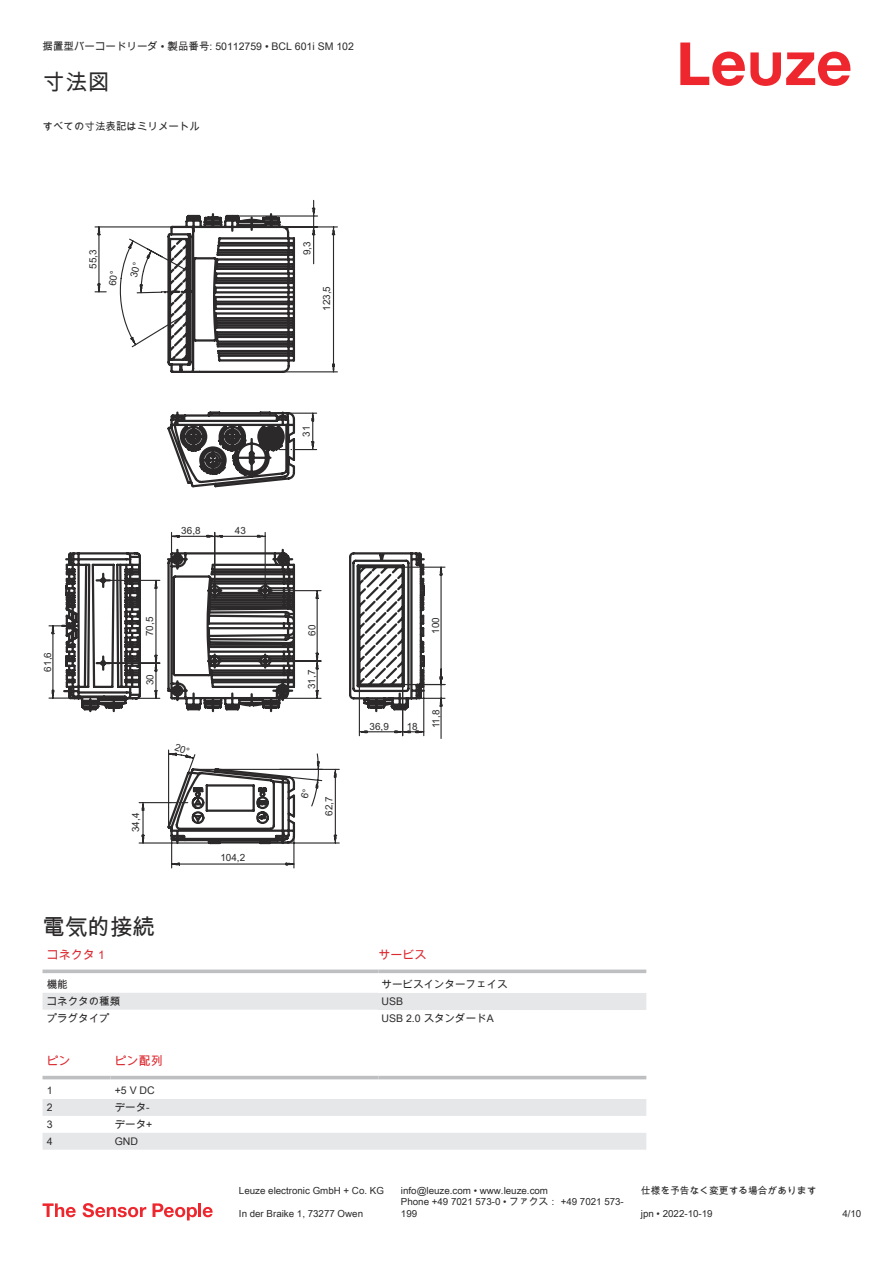
<style>
.page{position:relative;width:893px;height:1263px;background:#fff}
.page>*{position:absolute;margin:0;border:0;box-sizing:border-box;transform-origin:0 0}
.t1{font:22.5px "Arial Unicode MS";color:#2b292a}
.t2{font:12px "Arial Unicode MS";color:#db2a30}
.t3{font:10.5px "Arial Unicode MS";color:#2b292a}
.t4{font:9.9px "Arial";color:#2b292a}
.t5{font:9.75px/11.7px "Arial Unicode MS";color:#2b292a}
</style>
<div class="page">
<svg style="left:680px;top:43px;width:170px;height:43px"></svg>
<div style="left:43px;top:993px;width:335px;height:17px;background:#e6e7e9"></div>
<svg style="left:43px;top:969px;width:335px;height:4px"></svg>
<svg style="left:378px;top:969px;width:268px;height:4px"></svg>
<div style="left:378px;top:993px;width:268px;height:17px;background:#e6e7e9"></div>
<svg style="left:43px;top:1075px;width:603px;height:5px"></svg>
<svg style="left:43px;top:1099px;width:603px;height:51px"></svg>
<hr style="left:43px;top:1076px;width:68px;height:3px;background:#bdbfc1">
<hr style="left:111px;top:1076px;width:267px;height:3px;background:#bdbfc1">
<hr style="left:378px;top:1076px;width:268px;height:3px;background:#bdbfc1">
<svg style="left:43px;top:1203px;width:33px;height:14px"></svg>
<svg style="left:83px;top:1203px;width:63px;height:14px"></svg>
<svg style="left:153px;top:1203px;width:44px;height:17px"></svg>
<hr style="left:198px;top:1203px;width:3px;height:14px;background:#ed272d">
<svg style="left:203px;top:1207px;width:10px;height:10px"></svg>
<svg style="left:171px;top:552px;width:275px;height:317px"></svg>
<svg style="left:48px;top:200px;width:292px;height:668px"></svg>
<svg style="left:216px;top:535px;width:7px;height:2px"></svg>
<svg style="left:257px;top:535px;width:7px;height:3px"></svg>
<hr style="left:403px;top:567px;width:42px;height:1px;background:#2b292a">
<hr style="left:440px;top:567px;width:2px;height:117px;background:#2b292a">
<svg style="left:439px;top:568px;width:4px;height:8px"></svg>
<hr style="left:408px;top:698px;width:37px;height:1px;background:#2b292a">
<hr style="left:403px;top:684px;width:42px;height:1px;background:#2b292a">
<hr style="left:440px;top:698px;width:2px;height:40px;background:#2b292a">
<hr style="left:440px;top:669px;width:2px;height:29px;background:#2b292a">
<svg style="left:439px;top:699px;width:4px;height:8px"></svg>
<hr style="left:423px;top:663px;width:1px;height:73px;background:#2b292a">
<hr style="left:402px;top:684px;width:1px;height:52px;background:#2b292a">
<hr style="left:359px;top:684px;width:1px;height:52px;background:#2b292a">
<hr style="left:359px;top:731px;width:44px;height:1px;background:#2b292a">
<svg style="left:395px;top:730px;width:29px;height:3px"></svg>
<svg style="left:361px;top:730px;width:6px;height:3px"></svg>
<hr style="left:287px;top:413px;width:30px;height:1px;background:#2b292a">
<hr style="left:312px;top:413px;width:1px;height:37px;background:#2b292a">
<svg style="left:311px;top:415px;width:3px;height:6px"></svg>
<svg style="left:279px;top:442px;width:38px;height:8px"></svg>
<svg style="left:171px;top:802px;width:17px;height:1px"></svg>
<svg style="left:109px;top:271px;width:8px;height:15px"></svg>
<svg style="left:130px;top:262px;width:10px;height:16px"></svg>
<svg style="left:301px;top:789px;width:8px;height:10px"></svg>
<svg style="left:174px;top:744px;width:16px;height:10px"></svg>
<p class="t3" style="left:43px;top:39px;width:313px">据置型バーコードリーダ • 製品番号: 50112759 • BCL 601i SM 102</p>
<h1 class="t1" style="left:43px;top:66px;width:69px">寸法図</h1>
<p class="t3" style="left:43px;top:119px;width:159px">すべての寸法表記はミリメートル</p>
<p class="t4" style="left:89px;top:269px;width:21px;rotate:-90deg">55,3</p>
<p class="t4" style="left:44px;top:671px;width:21px;rotate:-90deg">61,6</p>
<p class="t4" style="left:181px;top:527px;width:21px">36,8</p>
<p class="t4" style="left:235px;top:527px;width:13px">43</p>
<p class="t4" style="left:146px;top:636px;width:21px;rotate:-90deg">70,5</p>
<p class="t4" style="left:146px;top:685px;width:13px;rotate:-90deg">30</p>
<p class="t4" style="left:132px;top:832px;width:21px;rotate:-90deg">34,4</p>
<p class="t4" style="left:220px;top:853px;width:26px">104,2</p>
<p class="t4" style="left:303px;top:255px;width:15px;rotate:-90deg">9,3</p>
<p class="t4" style="left:323px;top:311px;width:26px;rotate:-90deg">123,5</p>
<p class="t4" style="left:303px;top:437px;width:13px;rotate:-90deg">31</p>
<p class="t4" style="left:308px;top:636px;width:13px;rotate:-90deg">60</p>
<p class="t4" style="left:308px;top:689px;width:21px;rotate:-90deg">31,7</p>
<p class="t4" style="left:325px;top:816px;width:21px;rotate:-90deg">62,7</p>
<p class="t4" style="left:432px;top:634px;width:18px;rotate:-90deg">100</p>
<p class="t4" style="left:370px;top:722px;width:21px">36,9</p>
<p class="t4" style="left:407px;top:722px;width:13px">18</p>
<p class="t4" style="left:432px;top:728px;width:20px;rotate:-90deg">11,8</p>
<h1 class="t1" style="left:43px;top:911px;width:114px">電気的接続</h1>
<p class="t2" style="left:47px;top:946px;width:60px">コネクタ 1</p>
<p class="t2" style="left:378px;top:946px;width:49px">サービス</p>
<p class="t3" style="left:47px;top:977px;width:22px">機能</p>
<p class="t3" style="left:382px;top:977px;width:127px">サービスインターフェイス</p>
<p class="t3" style="left:47px;top:994px;width:75px">コネクタの種類</p>
<p class="t3" style="left:382px;top:994px;width:23px">USB</p>
<p class="t3" style="left:47px;top:1010px;width:64px">プラグタイプ</p>
<p class="t3" style="left:382px;top:1010px;width:114px">USB 2.0 スタンダードA</p>
<p class="t2" style="left:47px;top:1052px;width:25px">ピン</p>
<p class="t2" style="left:115px;top:1052px;width:49px">ピン配列</p>
<p class="t3" style="left:47px;top:1083px;width:7px">1</p>
<p class="t3" style="left:115px;top:1083px;width:41px">+5 V DC</p>
<p class="t3" style="left:47px;top:1100px;width:7px">2</p>
<p class="t3" style="left:115px;top:1100px;width:36px">データ-</p>
<p class="t3" style="left:47px;top:1117px;width:7px">3</p>
<p class="t3" style="left:115px;top:1117px;width:39px">データ+</p>
<p class="t3" style="left:47px;top:1134px;width:7px">4</p>
<p class="t3" style="left:115px;top:1134px;width:25px">GND</p>
<p class="t5" style="left:239px;top:1184px;width:146px">Leuze electronic GmbH + Co. KG</p>
<p class="t5" style="left:401px;top:1184px;width:149px">info@leuze.com • www.leuze.com</p>
<p class="t5" style="left:641px;top:1184px;width:177px">仕様を予告なく変更する場合があります</p>
<p class="t5" style="left:239px;top:1207px;width:126px">In der Braike 1, 73277 Owen</p>
<p class="t5" style="left:401px;top:1196px;width:224px">Phone +49 7021 573-0 • ファクス： +49 7021 573-<br>199</p>
<p class="t5" style="left:641px;top:1207px;width:73px">jpn • 2022-10-19</p>
<p class="t5" style="left:842px;top:1207px;width:20px">4 /10</p>
</div>
